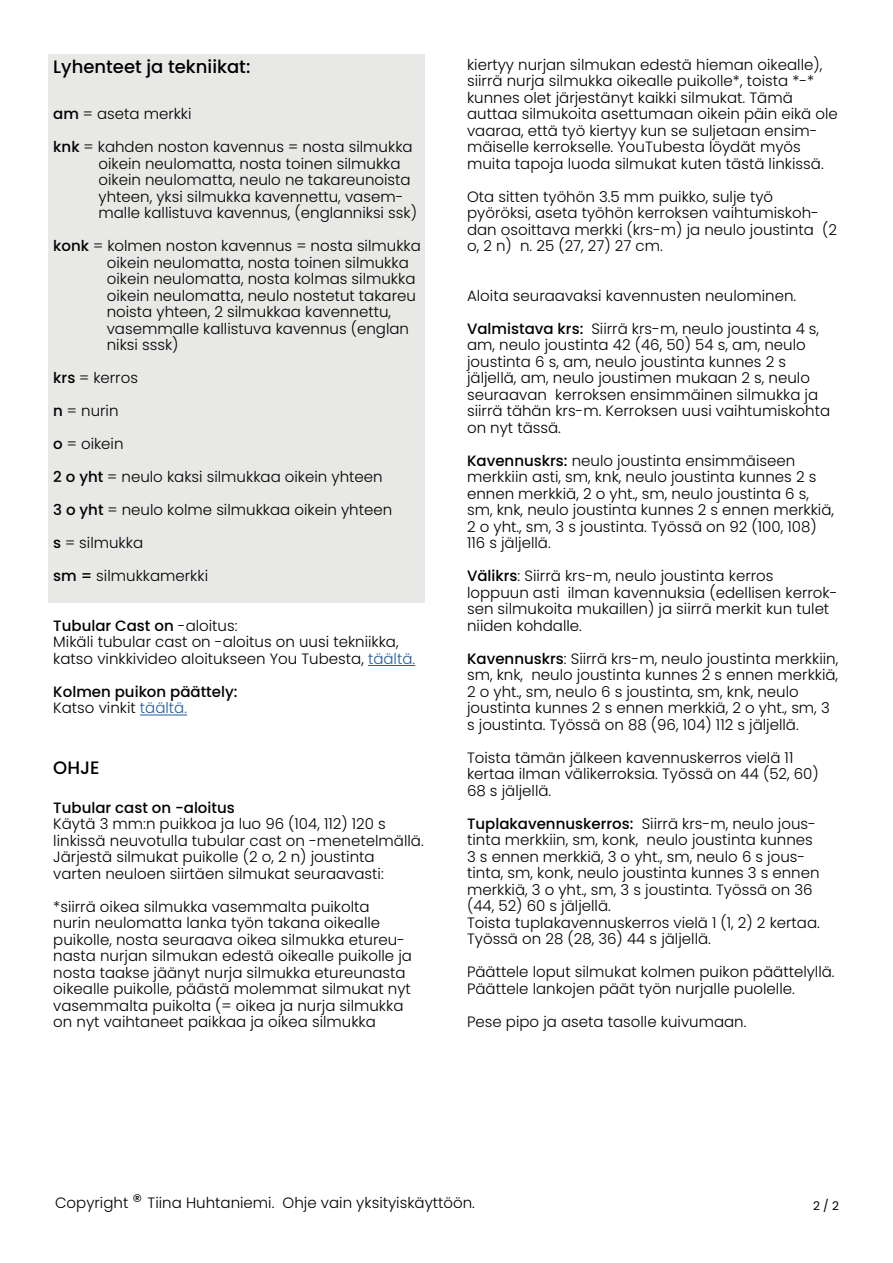
<style>
.page{position:relative;width:893px;height:1263px;background:#fff}
.page>*{position:absolute;margin:0;border:0;box-sizing:border-box;transform-origin:0 0}
.t1{font:500 18px "Poppins";color:#000}
.t2{font:300 15px/16.5px "Poppins";color:#000}
.t3{font:500 15px/16.5px "Poppins";color:#000}
.t4{font:12px "Poppins";color:#000}
.s1{font-weight:500}
.s2{color:#215e9e}
.s3{font-weight:300}
.s4{font-weight:300;color:#215e9e}
.s5{font-size:19.5px}
</style>
<div class="page">
<div style="left:48px;top:55px;width:377px;height:548px;background:#e8e9e6"></div>
<hr style="left:368px;top:665px;width:47px;height:1px;background:#215e9e">
<hr style="left:140px;top:715px;width:47px;height:1px;background:#215e9e">
<p class="t1" style="left:53px;top:56px;width:199px">Lyhenteet ja tekniikat:</p>
<p class="t2" style="left:53px;top:106px;width:140px"><span class="s1">am</span> = aseta merkki</p>
<p class="t2" style="left:99px;top:139px;width:320px;text-indent:-45px"><span class="s1">knk</span> = kahden noston kavennus = nosta silmukka oikein neulomatta, nosta toinen silmukka oikein neulomatta, neulo ne takareunoista yhteen, yksi silmukka kavennettu, vasem&shy;malle kallistuva kavennus, (englanniksi ssk)</p>
<p class="t2" style="left:107px;top:238px;width:316px;text-indent:-53px"><span class="s1">konk</span> = kolmen noston kavennus = nosta silmukka oikein neulomatta, nosta toinen silmukka oikein neulomatta, nosta kolmas silmukka oikein neulomatta, neulo nostetut takareu noista yhteen, 2 silmukkaa kavennettu, vasemmalle kallistuva kavennus (englan niksi sssk)</p>
<p class="t2" style="left:53px;top:370px;width:86px"><span class="s1">krs</span> = kerros</p>
<p class="t2" style="left:53px;top:403px;width:67px"><span class="s1">n</span> = nurin</p>
<p class="t2" style="left:53px;top:436px;width:72px"><span class="s1">o</span> = oikein</p>
<p class="t2" style="left:53px;top:469px;width:331px"><span class="s1">2 o yht</span> = neulo kaksi silmukkaa oikein yhteen</p>
<p class="t2" style="left:53px;top:502px;width:340px"><span class="s1">3 o yht</span> = neulo kolme silmukkaa oikein yhteen</p>
<p class="t2" style="left:53px;top:535px;width:91px"><span class="s1">s</span> = silmukka</p>
<p class="t2" style="left:53px;top:568px;width:156px"><span class="s1">sm =</span> silmukkamerkki</p>
<p class="t2" style="left:53px;top:617px;width:363px"><span class="s1">Tubular Cast on</span> -aloitus:<br>Mikäli tubular cast on -aloitus on uusi tekniikka, katso vinkkivideo aloitukseen You Tubesta, <span class="s2">täältä.</span></p>
<p class="t3" style="left:53px;top:683px;width:186px">Kolmen puikon päättely:<br><span class="s3">Katso vinkit</span> <span class="s4">täältä.</span></p>
<p class="t1" style="left:53px;top:757px;width:48px">OHJE</p>
<p class="t3" style="left:53px;top:799px;width:183px">Tubular cast on -aloitus</p>
<p class="t2" style="left:53px;top:815px;width:372px">Käytä 3 mm:n puikkoa ja luo 96 (104, 112) 120 s linkissä neuvotulla tubular cast on -menetelmällä.<br>Järjestä silmukat puikolle (2 o, 2 n) joustinta varten neuloen siirtäen silmukat seuraavasti:</p>
<p class="t2" style="left:53px;top:898px;width:360px">*siirrä oikea silmukka vasemmalta puikolta<br>nurin neulomatta lanka työn takana oikealle puikolle, nosta seuraava oikea silmukka etureu&shy;nasta nurjan silmukan edestä oikealle puikolle ja nosta taakse jäänyt nurja silmukka etureunasta oikealle puikolle, päästä molemmat silmukat nyt vasemmalta puikolta (= oikea ja nurja silmukka on nyt vaihtaneet paikkaa ja oikea silmukka</p>
<p class="t2" style="left:467px;top:56px;width:372px">kiertyy nurjan silmukan edestä hieman oikealle), siirrä nurja silmukka oikealle puikolle*, toista *-* kunnes olet järjestänyt kaikki silmukat. Tämä auttaa silmukoita asettumaan oikein päin eikä ole vaaraa, että työ kiertyy kun se suljetaan ensim&shy;mäiselle kerrokselle. YouTubesta löydät myös muita tapoja luoda silmukat kuten tästä linkissä.</p>
<p class="t2" style="left:467px;top:188px;width:371px">Ota sitten työhön 3.5 mm puikko, sulje työ pyöröksi, aseta työhön kerroksen vaihtumiskoh&shy;dan osoittava merkki (krs-m) ja neulo joustinta (2 o, 2 n) n. 25 (27, 27) 27 cm.</p>
<p class="t2" style="left:467px;top:287px;width:331px">Aloita seuraavaksi kavennusten neulominen.</p>
<p class="t2" style="left:467px;top:320px;width:365px"><span class="s1">Valmistava krs:</span> Siirrä krs-m, neulo joustinta 4 s, am, neulo joustinta 42 (46, 50) 54 s, am, neulo joustinta 6 s, am, neulo joustinta kunnes 2 s jäljellä, am, neulo joustimen mukaan 2 s, neulo seuraavan kerroksen ensimmäinen silmukka ja siirrä tähän krs-m. Kerroksen uusi vaihtumiskohta on nyt tässä.</p>
<p class="t2" style="left:467px;top:452px;width:369px"><span class="s1">Kavennuskrs:</span> neulo joustinta ensimmäiseen merkkiin asti, sm, knk, neulo joustinta kunnes 2 s ennen merkkiä, 2 o yht., sm, neulo joustinta 6 s, sm, knk, neulo joustinta kunnes 2 s ennen merkkiä, 2 o yht., sm, 3 s joustinta. Työssä on 92 (100, 108)<br>116 s jäljellä.</p>
<p class="t2" style="left:467px;top:568px;width:372px"><span class="s1">Välikrs</span>: Siirrä krs-m, neulo joustinta kerros loppuun asti ilman kavennuksia (edellisen kerrok&shy;sen silmukoita mukaillen) ja siirrä merkit kun tulet niiden kohdalle.</p>
<p class="t2" style="left:467px;top:650px;width:373px"><span class="s1">Kavennuskrs</span>: Siirrä krs-m, neulo joustinta merkkiin, sm, knk, neulo joustinta kunnes 2 s ennen merkkiä, 2 o yht., sm, neulo 6 s joustinta, sm, knk, neulo joustinta kunnes 2 s ennen merkkiä, 2 o yht., sm, 3 s joustinta. Työssä on 88 (96, 104) 112 s jäljellä.</p>
<p class="t2" style="left:467px;top:749px;width:353px">Toista tämän jälkeen kavennuskerros vielä 11 kertaa ilman välikerroksia. Työssä on 44 (52, 60)<br>68 s jäljellä.</p>
<p class="t2" style="left:467px;top:815px;width:354px"><span class="s1">Tuplakavennuskerros:</span> Siirrä krs-m, neulo jous&shy;tinta merkkiin, sm, konk, neulo joustinta kunnes 3 s ennen merkkiä, 3 o yht., sm, neulo 6 s jous&shy;tinta, sm, konk, neulo joustinta kunnes 3 s ennen merkkiä, 3 o yht., sm, 3 s joustinta. Työssä on 36 (44, 52) 60 s jäljellä.<br>Toista tuplakavennuskerros vielä 1 (1, 2) 2 kertaa.<br>Työssä on 28 (28, 36) 44 s jäljellä.</p>
<p class="t2" style="left:467px;top:964px;width:369px">Päättele loput silmukat kolmen puikon päättelyllä.<br>Päättele lankojen päät työn nurjalle puolelle.</p>
<p class="t2" style="left:467px;top:1013px;width:281px">Pese pipo ja aseta tasolle kuivumaan.</p>
<p class="t2" style="left:55px;top:1195px;width:421px">Copyright <span class="s5">®</span> Tiina Huhtaniemi. Ohje vain yksityiskäyttöön.</p>
<p class="t4" style="left:813px;top:1199px;width:27px">2 / 2</p>
</div>
